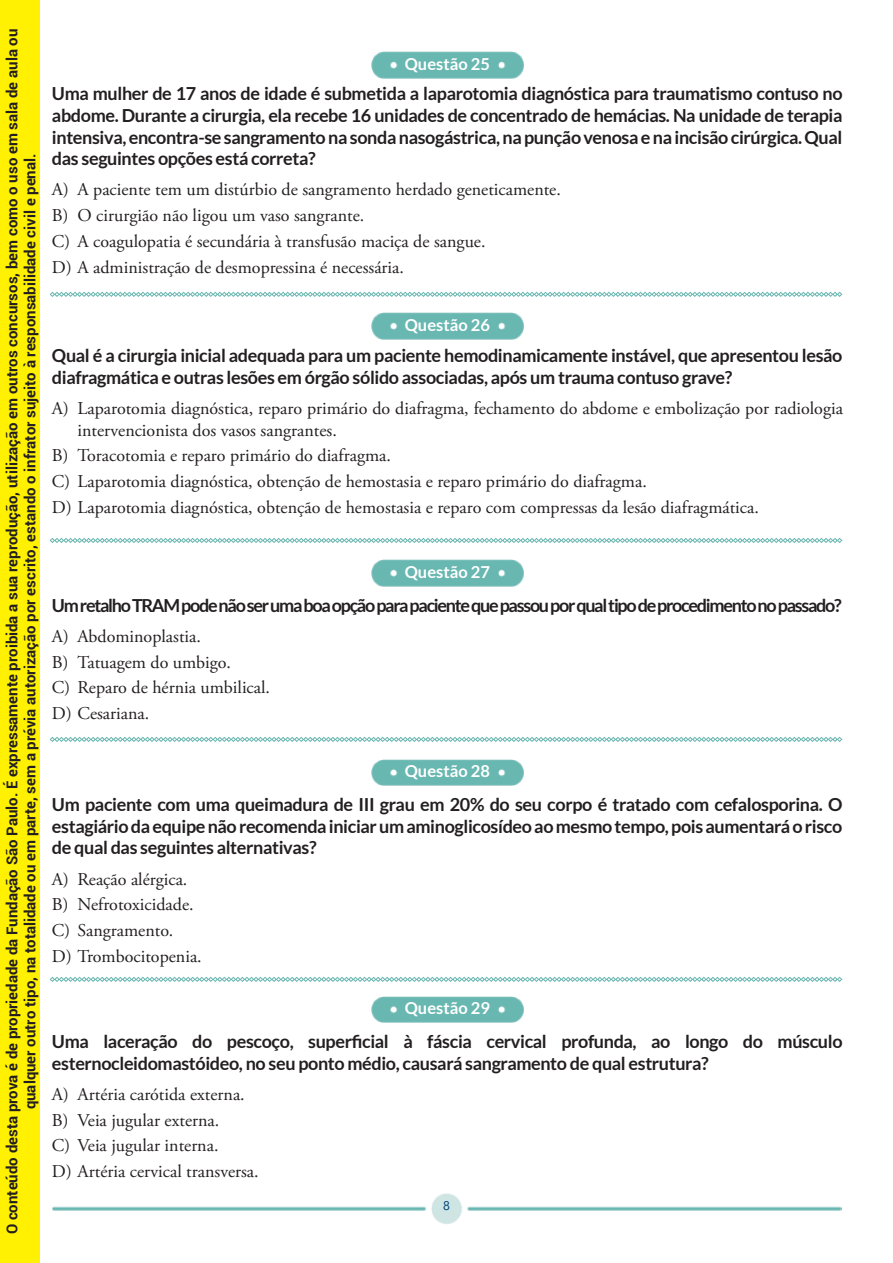
<style>
.page{position:relative;width:893px;height:1263px;background:#fff}
.page>*{position:absolute;margin:0;border:0;box-sizing:border-box;transform-origin:0 0}
.Alternativas{font:700 18px/21.6px "Lato";letter-spacing:-.02em;color:#231f20;text-align:justify}
.Alternativas-2{font:18px/21.6px "Adobe Garamond Pro";color:#231f20}
.Alternativas-3{font:700 18px "Lato";letter-spacing:-.07em;color:#231f20}
.t1{font:700 16.5px "Lato";color:#fff}
.t2{font:700 15px/18px "Roboto";color:#231f20;text-align:center}
.t3{font:12.6px "Segoe UI";color:#00467c}
</style>
<div class="page">
<img style="left:52px;top:1193px;width:790px;height:31px">
<img style="left:371px;top:52px;width:153px;height:26px">
<img style="left:371px;top:313px;width:153px;height:26px">
<img style="left:371px;top:560px;width:153px;height:26px">
<img style="left:371px;top:759px;width:153px;height:27px">
<img style="left:371px;top:996px;width:153px;height:27px">
<svg style="left:50px;top:292px;width:792px;height:5px"></svg>
<svg style="left:50px;top:538px;width:792px;height:5px"></svg>
<svg style="left:50px;top:737px;width:792px;height:5px"></svg>
<svg style="left:50px;top:977px;width:792px;height:5px"></svg>
<div style="left:0;top:0;width:40px;height:1263px;background:#fff101"></div>
<p class="t2" style="left:3px;top:1234px;width:1207px;rotate:-90deg">O conteúdo desta prova é de propriedade da Fundação São Paulo. É expressamente proibida a sua reprodução, utilização em outros concursos, bem como o uso em sala de aula ou qualquer outro tipo, na totalidade ou em parte, sem a prévia autorização por escrito, estando o infrator sujeito à responsabilidade civil e penal.</p>
<p class="t1" style="left:405px;top:54px;width:87px">Questão 25</p>
<p class="Alternativas" style="left:52px;top:83px;width:792px">Uma mulher de 17 anos de idade é submetida a laparotomia diagnóstica para traumatismo contuso no abdome. Durante a cirurgia, ela recebe 16 unidades de concentrado de hemácias. Na unidade de terapia intensiva, encontra-se sangramento na sonda nasogástrica, na punção venosa e na incisão cirúrgica. Qual das seguintes opções está correta?</p>
<p class="Alternativas-2" style="left:52px;top:179px;width:510px">A) A paciente tem um distúrbio de sangramento herdado geneticamente.</p>
<p class="Alternativas-2" style="left:52px;top:205px;width:314px">B) O cirurgião não ligou um vaso sangrante.</p>
<p class="Alternativas-2" style="left:52px;top:231px;width:435px">C) A coagulopatia é secundária à transfusão maciça de sangue.</p>
<p class="Alternativas-2" style="left:52px;top:257px;width:353px">D) A administração de desmopressina é necessária.</p>
<p class="t1" style="left:405px;top:315px;width:87px">Questão 26</p>
<p class="Alternativas" style="left:52px;top:345px;width:792px">Qual é a cirurgia inicial adequada para um paciente hemodinamicamente instável, que apresentou lesão diafragmática e outras lesões em órgão sólido associadas, após um trauma contuso grave?</p>
<p class="Alternativas-2" style="left:78px;top:398px;width:767px;text-indent:-26px">A) Laparotomia diagnóstica, reparo primário do diafragma, fechamento do abdome e embolização por radiologia intervencionista dos vasos sangrantes.</p>
<p class="Alternativas-2" style="left:52px;top:446px;width:340px">B) Toracotomia e reparo primário do diafragma.</p>
<p class="Alternativas-2" style="left:52px;top:471px;width:596px">C) Laparotomia diagnóstica, obtenção de hemostasia e reparo primário do diafragma.</p>
<p class="Alternativas-2" style="left:52px;top:497px;width:708px">D) Laparotomia diagnóstica, obtenção de hemostasia e reparo com compressas da lesão diafragmática.</p>
<p class="t1" style="left:405px;top:562px;width:87px">Questão 27</p>
<p class="Alternativas-3" style="left:52px;top:595px;width:791px">Um retalho TRAM pode não ser uma boa opção para paciente que passou por qual tipo de procedimento no passado?</p>
<p class="Alternativas-2" style="left:52px;top:626px;width:150px">A) Abdominoplastia.</p>
<p class="Alternativas-2" style="left:52px;top:652px;width:180px">B) Tatuagem do umbigo.</p>
<p class="Alternativas-2" style="left:52px;top:677px;width:220px">C) Reparo de hérnia umbilical.</p>
<p class="Alternativas-2" style="left:52px;top:703px;width:99px">D) Cesariana.</p>
<p class="t1" style="left:405px;top:762px;width:87px">Questão 28</p>
<p class="Alternativas" style="left:52px;top:794px;width:792px">Um paciente com uma queimadura de III grau em 20% do seu corpo é tratado com cefalosporina. O estagiário da equipe não recomenda iniciar um aminoglicosídeo ao mesmo tempo, pois aumentará o risco de qual das seguintes alternativas?</p>
<p class="Alternativas-2" style="left:52px;top:869px;width:137px">A) Reação alérgica.</p>
<p class="Alternativas-2" style="left:52px;top:894px;width:143px">B) Nefrotoxicidade.</p>
<p class="Alternativas-2" style="left:52px;top:920px;width:123px">C) Sangramento.</p>
<p class="Alternativas-2" style="left:52px;top:946px;width:151px">D) Trombocitopenia.</p>
<p class="t1" style="left:405px;top:999px;width:87px">Questão 29</p>
<p class="Alternativas" style="left:52px;top:1030px;width:792px">Uma laceração do pescoço, superficial à fáscia cervical profunda, ao longo do músculo esternocleidomastóideo, no seu ponto médio, causará sangramento de qual estrutura?</p>
<p class="Alternativas-2" style="left:52px;top:1084px;width:194px">A) Artéria carótida externa.</p>
<p class="Alternativas-2" style="left:52px;top:1110px;width:169px">B) Veia jugular externa.</p>
<p class="Alternativas-2" style="left:52px;top:1135px;width:168px">C) Veia jugular interna.</p>
<p class="Alternativas-2" style="left:52px;top:1161px;width:208px">D) Artéria cervical transversa.</p>
<p class="t3" style="left:443px;top:1195px;width:8px">8</p>
</div>
